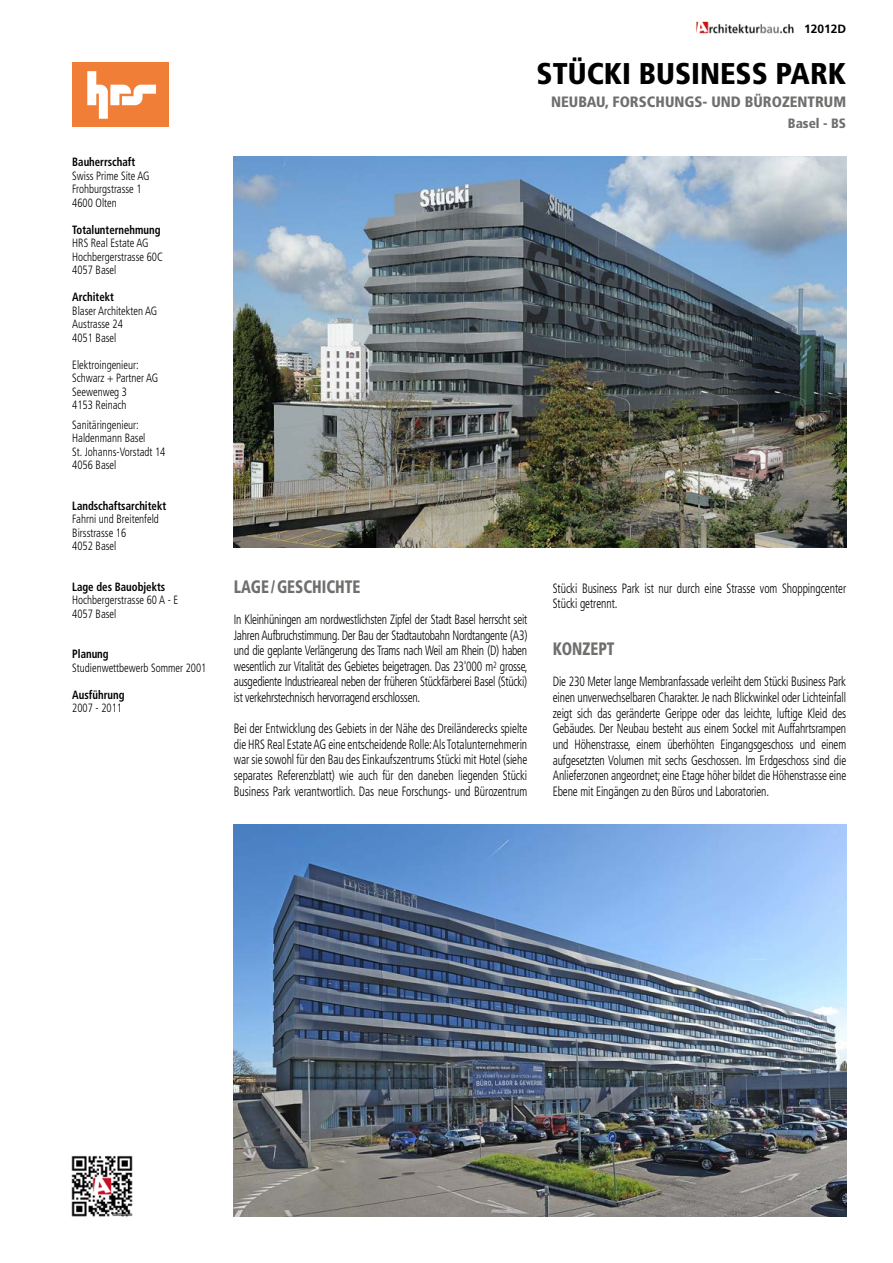
<style>
.page{position:relative;width:893px;height:1263px;background:#fff}
.page>*{position:absolute;margin:0;border:0;box-sizing:border-box;transform-origin:0 0}
.t1{font:900 condensed 30px "Frutiger";color:#000}
.t2{font:900 condensed 18px "Frutiger";color:#6f6f6e;scale:.85 1}
.t3{font:900 condensed 15px "Frutiger";color:#6f6f6e}
.t4{font:300 condensed 13.5px/15.6px "Frutiger";letter-spacing:-.005em;color:#000;text-align:justify;scale:.85 1}
.t5{font:900 condensed 13.5px "Frutiger";color:#6f6f6e}
.t6{font:300 condensed 12px/13.5px "Frutiger";color:#000;scale:.9 1}
.t7{font:700 condensed 12px "Frutiger";color:#000;scale:.9 1}
.t8{font:700 12px "Frutiger";color:#000}
</style>
<div class="page">
<img style="left:234px;top:825px;width:612px;height:391px">
<img style="left:696px;top:22px;width:98px;height:11px">
<img style="left:71px;top:1155px;width:62px;height:62px">
<img style="left:234px;top:157px;width:612px;height:391px">
<div style="left:72px;top:63px;width:97px;height:64px;background:#f07e37"></div>
<svg style="left:87px;top:71px;width:69px;height:48px"></svg>
<p class="t7" style="left:72px;top:155px;width:71px">Bauherrschaft</p>
<p class="t6" style="left:72px;top:169px;width:88px">Swiss Prime Site AG<br>Frohburgstrasse 1<br>4600 Olten</p>
<p class="t7" style="left:72px;top:223px;width:100px">Totalunternehmung</p>
<p class="t6" style="left:72px;top:237px;width:102px">HRS Real Estate AG<br>Hochbergerstrasse 60C<br>4057 Basel</p>
<p class="t7" style="left:72px;top:290px;width:48px">Architekt</p>
<p class="t6" style="left:72px;top:304px;width:96px">Blaser Architekten AG<br>Austrasse 24<br>4051 Basel</p>
<p class="t6" style="left:72px;top:358px;width:97px">Elektroingenieur:<br>Schwarz + Partner AG<br>Seewenweg 3<br>4153 Reinach</p>
<p class="t6" style="left:72px;top:418px;width:105px">Sanitäringenieur:<br>Haldenmann Basel<br>St. Johanns-Vorstadt 14<br>4056 Basel</p>
<p class="t7" style="left:72px;top:499px;width:106px">Landschaftsarchitekt</p>
<p class="t6" style="left:72px;top:513px;width:98px">Fahrni und Breitenfeld<br>Birsstrasse 16<br>4052 Basel</p>
<p class="t7" style="left:72px;top:580px;width:105px">Lage des Bauobjekts</p>
<p class="t6" style="left:72px;top:594px;width:119px">Hochbergerstrasse 60 A - E<br>4057 Basel</p>
<p class="t7" style="left:72px;top:647px;width:42px">Planung</p>
<p class="t6" style="left:72px;top:661px;width:151px">Studienwettbewerb Sommer 2001</p>
<p class="t7" style="left:72px;top:688px;width:60px">Ausführung</p>
<p class="t6" style="left:72px;top:702px;width:57px">2007 - 2011</p>
<p class="t8" style="left:804px;top:21px;width:44px">12012D</p>
<h1 class="t1" style="left:537px;top:56px;width:311px">STÜCKI BUSINESS PARK</h1>
<p class="t3" style="left:551px;top:92px;width:297px">NEUBAU, FORSCHUNGS- UND BÜROZENTRUM</p>
<p class="t5" style="left:788px;top:115px;width:60px">Basel - BS</p>
<h2 class="t2" style="left:234px;top:576px;width:150px">LAGE/GESCHICHTE</h2>
<p class="t4" style="left:234px;top:612px;width:347px">In Kleinhüningen am nordwestlichsten Zipfel der Stadt Basel herrscht seit Jahren Aufbruchstimmung. Der Bau der Stadtautobahn Nordtangente (A3) und die geplante Verlängerung des Trams nach Weil am Rhein (D) haben wesentlich zur Vitalität des Gebietes beigetragen. Das 23'000 m<sup>2</sup> grosse, ausgediente Industrieareal neben der früheren Stückfärberei Basel (Stücki) ist verkehrstechnisch hervorragend erschlossen.</p>
<p class="t4" style="left:234px;top:721px;width:347px">Bei der Entwicklung des Gebiets in der Nähe des Dreiländerecks spielte die HRS Real Estate AG eine entscheidende Rolle: Als Totalunternehmerin war sie sowohl für den Bau des Einkaufszentrums Stücki mit Hotel (siehe separates Referenzblatt) wie auch für den daneben liegenden Stücki Business Park verantwortlich. Das neue Forschungs- und Bürozentrum</p>
<p class="t4" style="left:553px;top:580px;width:347px">Stücki Business Park ist nur durch eine Strasse vom Shoppingcenter<br>Stücki getrennt.</p>
<h2 class="t2" style="left:553px;top:638px;width:74px">KONZEPT</h2>
<p class="t4" style="left:553px;top:674px;width:347px">Die 230 Meter lange Membranfassade verleiht dem Stücki Business Park einen unverwechselbaren Charakter. Je nach Blickwinkel oder Lichteinfall zeigt sich das geränderte Gerippe oder das leichte, luftige Kleid des Gebäudes. Der Neubau besteht aus einem Sockel mit Auffahrtsrampen und Höhenstrasse, einem überhöhten Eingangsgeschoss und einem aufgesetzten Volumen mit sechs Geschossen. Im Erdgeschoss sind die Anlieferzonen angeordnet; eine Etage höher bildet die Höhenstrasse eine Ebene mit Eingängen zu den Büros und Laboratorien.</p>
</div>
